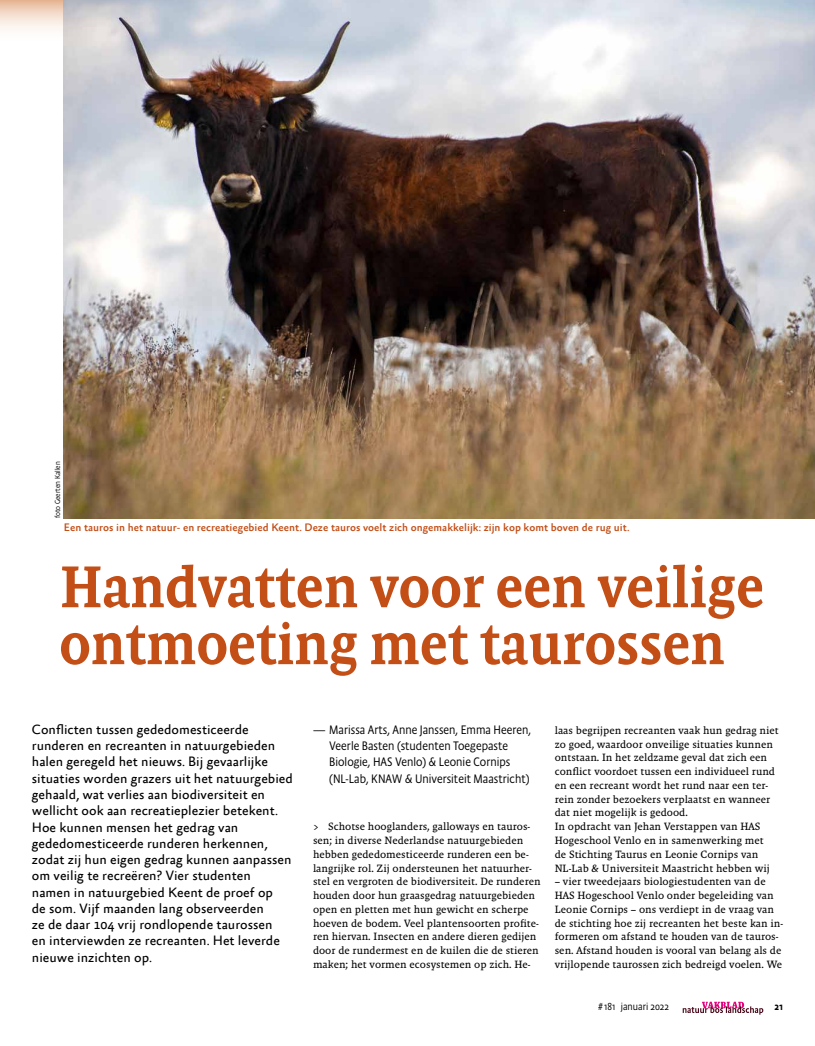
<style>
.page{position:relative;width:815px;height:1046px;background:#fff}
.page>*{position:absolute;margin:0;border:0;box-sizing:border-box;transform-origin:0 0}
.t1{font:500 59.75px/56.9px "Absara Headline Pro";letter-spacing:-.01em;color:#c34f17}
.t2{font:13.75px/16.2px "Absara Sans Offc Pro";color:#000}
.t3{font:300 12.5px/16.2px "Absara Sans Headline Pro";color:#000}
.t4{font:500 11px "Absara Sans Offc Pro";color:#c34f17}
.t5{font:10.75px/13.8px "Malaga OT";color:#000}
.t6{font:300 10.38px "Absara Sans Headline Pro";color:#000}
.t7{font:500 10.38px "Absara Sans Headline Pro";color:#000}
.t8{font:300 7.5px "Absara Sans Headline Pro";color:#000}
.s1{font-family:"Absara Sans Sc Offc Pro"}
</style>
<div class="page">
<svg style="left:683px;top:1001px;width:80px;height:13px"></svg>
<svg style="left:0;top:0;width:64px;height:53px"></svg>
<img style="left:64px;top:0;width:751px;height:518px">
<p class="t8" style="left:53px;top:518px;width:58px;rotate:-90deg">foto Geerten Kallen</p>
<p class="t4" style="left:64px;top:521px;width:567px">Een tauros in het natuur- en recreatiegebied Keent. Deze tauros voelt zich ongemakkelijk: zijn kop komt boven de rug uit.</p>
<h1 class="t1" style="left:59px;top:558px;width:707px">Handvatten voor een veilige ontmoeting met taurossen</h1>
<p class="t2" style="left:32px;top:721px;width:263px">Conflicten tussen gededomesticeerde runderen en recreanten in natuurgebieden halen geregeld het nieuws. Bij gevaarlijke situaties worden grazers uit het natuurgebied gehaald, wat verlies aan biodiversiteit en wellicht ook aan recreatieplezier betekent.<br>Hoe kunnen mensen het gedrag van gededomesticeerde runderen herkennen, zodat zij hun eigen gedrag kunnen aanpassen om veilig te recreëren? Vier studenten namen in natuurgebied Keent de proef op<br>de som. Vijf maanden lang observeerden<br>ze de daar <span class="s1">104</span> vrij rondlopende taurossen<br>en interviewden ze recreanten. Het leverde nieuwe inzichten op.</p>
<p class="t3" style="left:329px;top:721px;width:203px;text-indent:-16px">— Marissa Arts, Anne Janssen, Emma Heeren, Veerle Basten (studenten Toegepaste Biologie, HAS Venlo) &amp; Leonie Cornips (NL-Lab, KNAW &amp; Universiteit Maastricht)</p>
<p class="t5" style="left:313px;top:819px;width:229px">&gt; Schotse hooglanders, galloways en tauros&shy;sen; in diverse Nederlandse natuurgebieden hebben gededomesticeerde runderen een be&shy;langrijke rol. Zij ondersteunen het natuurher&shy;stel en vergroten de biodiversiteit. De runderen houden door hun graasgedrag natuurgebieden open en pletten met hun gewicht en scherpe hoeven de bodem. Veel plantensoorten profite&shy;ren hiervan. Insecten en andere dieren gedijen door de rundermest en de kuilen die de stieren maken; het vormen ecosystemen op zich. He-</p>
<p class="t5" style="left:555px;top:723px;width:225px">laas begrijpen recreanten vaak hun gedrag niet zo goed, waardoor onveilige situaties kunnen ontstaan. In het zeldzame geval dat zich een conflict voordoet tussen een individueel rund en een recreant wordt het rund naar een ter&shy;rein zonder bezoekers verplaatst en wanneer dat niet mogelijk is gedood.<br>In opdracht van Jehan Verstappen van HAS Hogeschool Venlo en in samenwerking met<br>de Stichting Taurus en Leonie Cornips van NL-Lab &amp; Universiteit Maastricht hebben wij</p>
<p class="t5" style="left:555px;top:874px;width:230px">– vier tweedejaars biologiestudenten van de HAS Hogeschool Venlo onder begeleiding van Leonie Cornips – ons verdiept in de vraag van de stichting hoe zij recreanten het beste kan in&shy;formeren om afstand te houden van de tauros&shy;sen. Afstand houden is vooral van belang als de vrijlopende taurossen zich bedreigd voelen. We</p>
<p class="t6" style="left:598px;top:999px;width:73px"># 181 januari 2022</p>
<p class="t7" style="left:774px;top:999px;width:10px">21</p>
</div>
